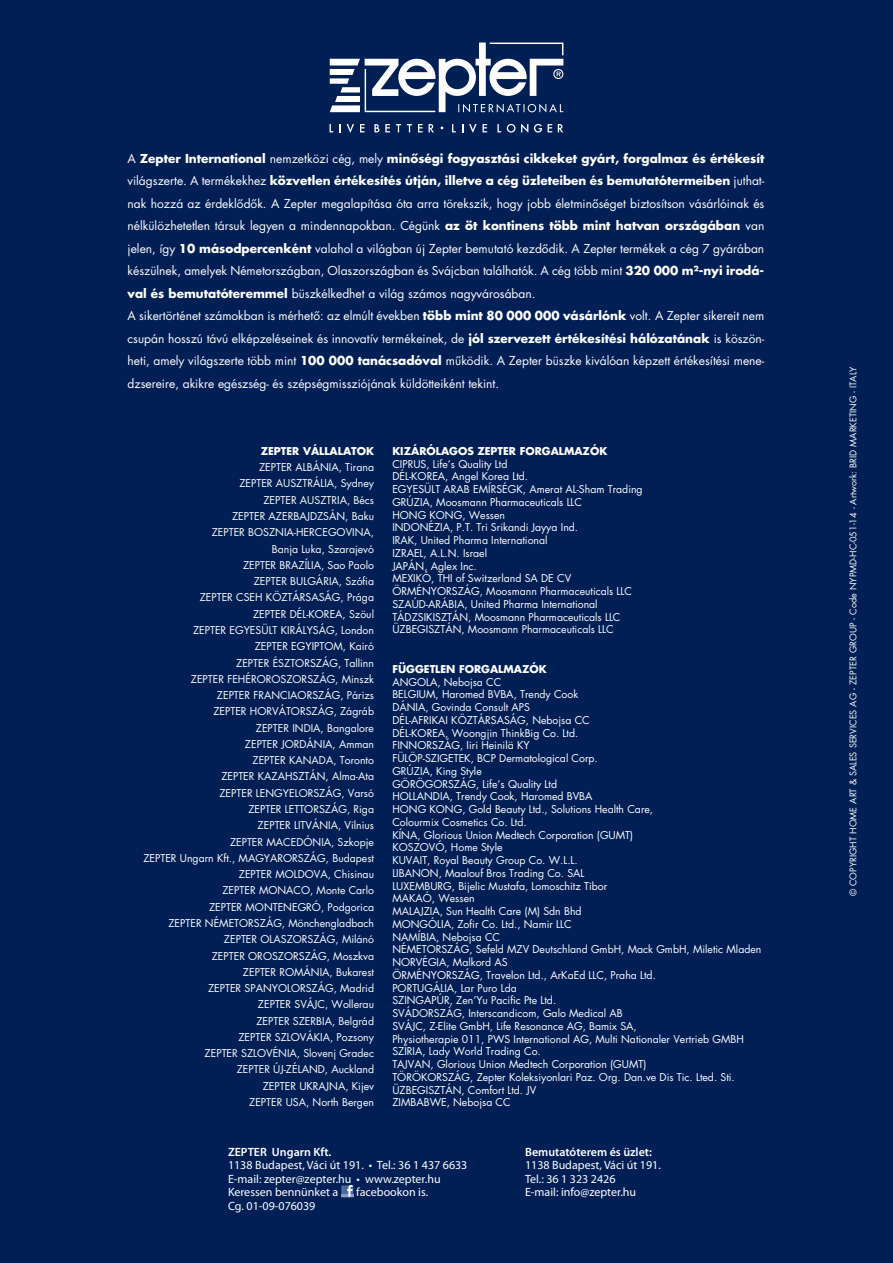
<style>
.page{position:relative;width:893px;height:1263px;background:#001f55}
.page>*{position:absolute;margin:0;border:0;box-sizing:border-box;transform-origin:0 0}
.t1{font:12px/22.5px "Futura H Book";color:#fff}
.t2{font:12px/22.5px "Futura H Bold";color:#fff}
.t3{font:12px "Myriad Pro";color:#fff}
.t4{font:600 12px "Myriad Pro";color:#fff}
.t5{font:10.5px/12.8px "Futura H Book";color:#fff}
.t6{font:10.5px "Futura H Bold";color:#fff}
.t7{font:9px "Futura H Book";color:#fff}
.s1{font-family:"Futura H Book"}
.s2{font-family:"Futura H Bold"}
</style>
<div class="page">
<svg style="left:330px;top:43px;width:233px;height:69px"></svg>
<svg style="left:374px;top:124px;width:5px;height:8px"></svg>
<svg style="left:385px;top:124px;width:5px;height:8px"></svg>
<svg style="left:396px;top:124px;width:5px;height:8px"></svg>
<svg style="left:407px;top:124px;width:5px;height:8px"></svg>
<svg style="left:418px;top:124px;width:16px;height:8px"></svg>
<svg style="left:339px;top:124px;width:2px;height:8px"></svg>
<svg style="left:360px;top:124px;width:5px;height:8px"></svg>
<svg style="left:347px;top:124px;width:7px;height:8px"></svg>
<svg style="left:507px;top:124px;width:8px;height:9px"></svg>
<svg style="left:534px;top:124px;width:8px;height:9px"></svg>
<svg style="left:548px;top:124px;width:4px;height:8px"></svg>
<svg style="left:558px;top:124px;width:5px;height:8px"></svg>
<svg style="left:497px;top:124px;width:4px;height:8px"></svg>
<svg style="left:521px;top:124px;width:7px;height:8px"></svg>
<svg style="left:452px;top:124px;width:4px;height:8px"></svg>
<svg style="left:469px;top:124px;width:18px;height:8px"></svg>
<svg style="left:341px;top:1185px;width:12px;height:12px"></svg>
<svg style="left:341px;top:1185px;width:13px;height:11px"></svg>
<p class="t2" style="left:128px;top:147px;width:638px"><span class="s1">A</span> Zepter International <span class="s1">nemzetközi cég, mely</span> minôségi fogyasztási cikkeket gyárt, forgalmaz és értékesít <span class="s1">világszerte. A termékekhez</span> közvetlen értékesítés útján, illetve a cég üzleteiben és bemutatótermeiben <span class="s1">juthat-</span></p>
<p class="t1" style="left:128px;top:192px;width:638px">nak hozzá az érdeklôdôk. A Zepter megalapítása óta arra törekszik, hogy jobb életminôséget biztosítson vásárlóinak és nélkülözhetetlen társuk legyen a mindennapokban. Cégünk <span class="s2">az öt kontinens több mint hatvan országában</span> van jelen, így <span class="s2">10 másodpercenként</span> valahol a világban új Zepter bemutató kezdôdik. A Zepter termékek a cég 7 gyárában készülnek, amelyek Németországban, Olaszországban és Svájcban találhatók. A cég több mint <span class="s2">320 000 m²-nyi irodá&shy;val és bemutatóteremmel</span> büszkélkedhet a világ számos nagyvárosában.<br>A sikertörténet számokban is mérhetô: az elmúlt években <span class="s2">több mint 80 000 000 vásárlónk</span> volt. A Zepter sikereit nem csupán hosszú távú elképzeléseinek és innovatív termékeinek, de <span class="s2">jól szervezett értékesítési hálózatának</span> is köszön&shy;heti, amely világszerte több mint <span class="s2">100 000 tanácsadóval</span> mûködik. A Zepter büszke kiválóan képzett értékesítési mene&shy;dzsereire, akikre egészség- és szépségmissziójának küldötteiként tekint.</p>
<p class="t6" style="left:261px;top:444px;width:115px">Zepter vállalatok</p>
<p class="t5" style="left:143px;top:459px;width:232px;line-height:16.2px;text-align:right">ZEPTER ALBÁNIA, Tirana<br>ZEPTER AUSZTRÁLIA, Sydney<br>ZEPTER AUSZTRIA, Bécs<br>ZEPTER AZERBAJDZSÁN, Baku<br>ZEPTER BOSZNIA-HERCEGOVINA,<br>Banja Luka, Szarajevó<br>ZEPTER BRAZÍLIA, Sao Paolo<br>ZEPTER BULGÁRIA, Szófia<br>ZEPTER CSEH KÖZTÁRSASÁG, Prága<br>ZEPTER DÉL-KOREA, Szöul<br>ZEPTER EGYESÜLT KIRÁLYSÁG, London<br>ZEPTER EGYIPTOM, Kairó<br>ZEPTER ÉSZTORSZÁG, Tallinn<br>ZEPTER FEHÉROROSZORSZÁG, Minszk<br>ZEPTER FRANCIAORSZÁG, Párizs<br>ZEPTER HORVÁTORSZÁG, Zágráb<br>ZEPTER INDIA, Bangalore<br>ZEPTER JORDÁNIA, Amman<br>ZEPTER KANADA, Toronto<br>ZEPTER KAZAHSZTÁN, Alma-Ata<br>ZEPTER LENGYELORSZÁG, Varsó<br>ZEPTER LETTORSZÁG, Riga<br>ZEPTER LITVÁNIA, Vilnius<br>ZEPTER MACEDÓNIA, Szkopje<br>ZEPTER Ungarn Kft., MAGYARORSZÁG, Budapest<br>ZEPTER MOLDOVA, Chisinau<br>ZEPTER MONACO, Monte Carlo<br>ZEPTER MONTENEGRÓ, Podgorica<br>ZEPTER NÉMETORSZÁG, Mönchengladbach<br>ZEPTER OLASZORSZÁG, Milánó<br>ZEPTER OROSZORSZÁG, Moszkva<br>ZEPTER ROMÁNIA, Bukarest<br>ZEPTER SPANYOLORSZÁG, Madrid<br>ZEPTER SVÁJC, Wollerau<br>ZEPTER SZERBIA, Belgrád<br>ZEPTER SZLOVÁKIA, Pozsony<br>ZEPTER SZLOVÉNIA, Slovenj Gradec<br>ZEPTER ÚJ-ZÉLAND, Auckland<br>ZEPTER UKRAJNA, Kijev<br>ZEPTER USA, North Bergen</p>
<p class="t6" style="left:392px;top:444px;width:216px">Kizárólagos Zepter forgalmazók</p>
<p class="t5" style="left:392px;top:457px;width:252px">CIPRUS, Life’s Quality Ltd<br>DÉL-KOREA, Angel Korea Ltd.<br>EGYESÜLT ARAB EMÍRSÉGK, Amerat AL-Sham Trading GRÚZIA, Moosmann Pharmaceuticals LLC<br>HONG KONG, Wessen<br>INDONÉZIA, P.T. Tri Srikandi Jayya Ind.<br>IRAK, United Pharma International<br>IZRAEL, A.L.N. Israel<br>JAPÁN, Aglex Inc.<br>MEXIKÓ, THI of Switzerland SA DE CV ÖRMÉNYORSZÁG, Moosmann Pharmaceuticals LLC SZAÚD-ARÁBIA, United Pharma International TÁDZSIKISZTÁN, Moosmann Pharmaceuticals LLC ÜZBEGISZTÁN, Moosmann Pharmaceuticals LLC</p>
<p class="t6" style="left:392px;top:662px;width:156px">Független forgalmazók</p>
<p class="t5" style="left:392px;top:675px;width:371px">ANGOLA, Nebojsa CC<br>BELGIUM, Haromed BVBA, Trendy Cook<br>DÁNIA, Govinda Consult APS<br>DÉL-AFRIKAI KÖZTÁRSASÁG, Nebojsa CC<br>DÉL-KOREA, Woongjin ThinkBig Co. Ltd.<br>FINNORSZÁG, Iiri Heinilä KY<br>FÜLÖP-SZIGETEK, BCP Dermatological Corp.<br>GRÚZIA, King Style<br>GÖRÖGORSZÁG, Life’s Quality Ltd<br>HOLLANDIA, Trendy Cook, Haromed BVBA<br>HONG KONG, Gold Beauty Ltd., Solutions Health Care,<br>Colourmix Cosmetics Co. Ltd.<br>KÍNA, Glorious Union Medtech Corporation (GUMT)<br>KOSZOVÓ, Home Style<br>KUVAIT, Royal Beauty Group Co. W.L.L.<br>LIBANON, Maalouf Bros Trading Co. SAL<br>LUXEMBURG, Bijelic Mustafa, Lomoschitz Tibor<br>MAKAÓ, Wessen<br>MALAJZIA, Sun Health Care (M) Sdn Bhd<br>MONGÓLIA, Zofir Co. Ltd., Namir LLC<br>NAMÍBIA, Nebojsa CC<br>NÉMETORSZÁG, Sefeld MZV Deutschland GmbH, Mack GmbH, Miletic Mladen NORVÉGIA, Malkord AS<br>ÖRMÉNYORSZÁG, Travelon Ltd., ArKaEd LLC, Praha Ltd.<br>PORTUGÁLIA, Lar Puro Lda<br>SZINGAPÚR, Zen’Yu Pacific Pte Ltd.<br>SVÁDORSZÁG, Interscandicom, Galo Medical AB<br>SVÁJC, Z-Elite GmbH, Life Resonance AG, Bamix SA,<br>Physiotherapie 011, PWS International AG, Multi Nationaler Vertrieb GMBH SZÍRIA, Lady World Trading Co.<br>TAJVAN, Glorious Union Medtech Corporation (GUMT)<br>TÖRÖKORSZÁG, Zepter Koleksiyonlari Paz. Org. Dan.ve Dis Tic. Lted. Sti.<br>ÜZBEGISZTÁN, Comfort Ltd. JV<br>ZIMBABWE, Nebojsa CC</p>
<p class="t4" style="left:228px;top:1144px;width:105px">ZEPTER Ungarn Kft.</p>
<p class="t4" style="left:525px;top:1144px;width:128px">Bemutatóterem és üzlet:</p>
<p class="t3" style="left:228px;top:1158px;width:241px">1138 Budapest, Váci út 191. • Tel.: 36 1 437 6633</p>
<p class="t3" style="left:525px;top:1158px;width:137px">1138 Budapest, Váci út 191.</p>
<p class="t3" style="left:228px;top:1171px;width:214px">E-mail: zepter@zepter.hu • www.zepter.hu</p>
<p class="t3" style="left:525px;top:1171px;width:92px">Tel.: 36 1 323 2426</p>
<p class="t3" style="left:228px;top:1185px;width:112px">Keressen bennünket a</p>
<p class="t3" style="left:356px;top:1185px;width:73px">facebookon is.</p>
<p class="t3" style="left:525px;top:1185px;width:113px">E-mail: info@zepter.hu</p>
<p class="t3" style="left:228px;top:1198px;width:89px">Cg. 01-09-076039</p>
<p class="t7" style="left:847px;top:896px;width:531px;rotate:-90deg">© COPYRIGHT HOME ART &amp; SALES SERVICES AG - ZEPTER GROUP - Code NYPMD-HC-051-14 - Artwork: BRID MARKETING - ITALY</p>
</div>
